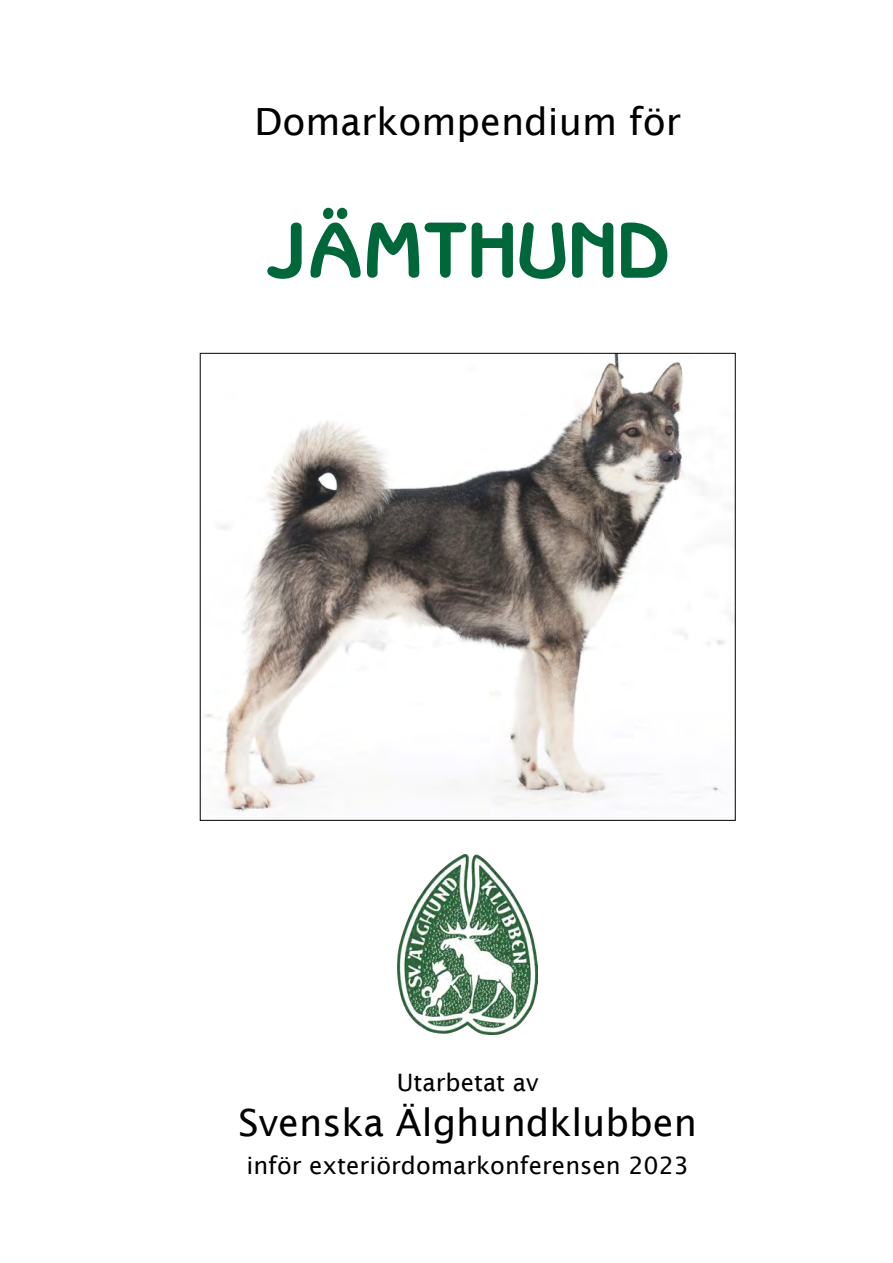
<style>
.page{position:relative;width:893px;height:1263px;background:#fff}
.page>*{position:absolute;margin:0;border:0;box-sizing:border-box;transform-origin:0 0}
.t1{font:700 72px "Benguiat Gothic";color:#00673a}
.t2{font:37.5px "Lucida Sans";color:#000}
.t3{font:24px "Lucida Sans";color:#000}
</style>
<div class="page">
<img style="left:398px;top:855px;width:139px;height:179px">
<img style="left:204px;top:355px;width:530px;height:458px">
<h2 class="t2" style="left:254px;top:100px;width:428px">Domarkompendium för</h2>
<h1 class="t1" style="left:265px;top:203px;width:406px">JÄMTHUND</h1>
<p class="t3" style="left:397px;top:1069px;width:143px">Utarbetat av</p>
<h2 class="t2" style="left:239px;top:1101px;width:460px">Svenska Älghundklubben</h2>
<p class="t3" style="left:246px;top:1151px;width:444px">inför exteriördomarkonferensen 2023</p>
</div>
